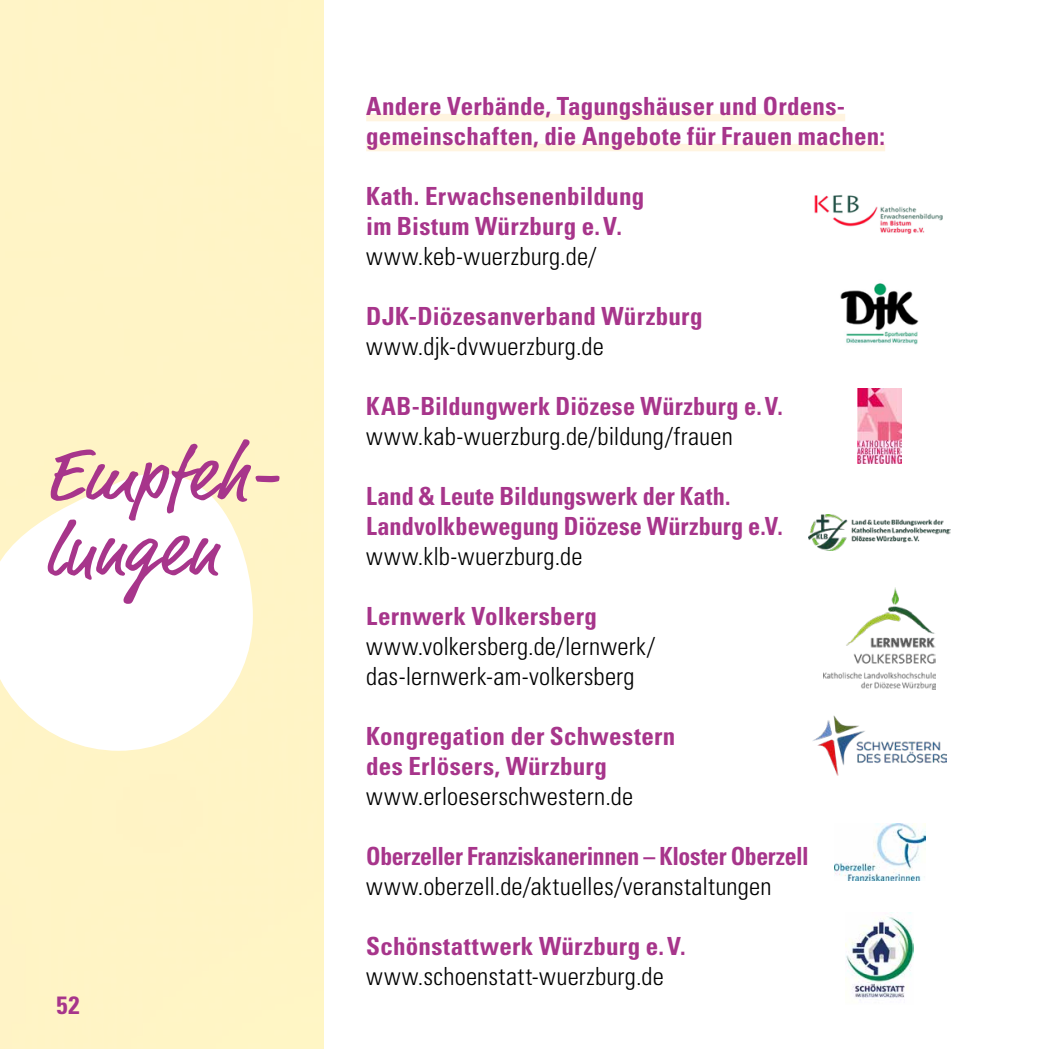
<style>
.page{position:relative;width:1049px;height:1049px;background:#fff}
.page>*{position:absolute;margin:0;border:0;box-sizing:border-box;transform-origin:0 0}
.t1{font:75px/75px "Market Pro";letter-spacing:.01em;color:#a7358b}
.t2{font:700 condensed 25px/30px "Univers LT Std";letter-spacing:.01em;color:#a7358b}
.t3{font:300 condensed 25px/30px "Univers LT Std";letter-spacing:.005em;color:#000}
.t4{font:700 condensed 25px "Univers LT Std";letter-spacing:-.015em;color:#a7358b;scale:.95 1}
</style>
<div class="page">
<svg style="left:0;top:442px;width:253px;height:309px"></svg>
<div style="left:366px;top:114px;width:479px;height:7px;background:#fff4e0"></div>
<div style="left:366px;top:144px;width:519px;height:7px;background:#fff4e0"></div>
<img style="left:814px;top:195px;width:129px;height:39px">
<img style="left:840px;top:283px;width:79px;height:62px">
<img style="left:834px;top:823px;width:91px;height:58px">
<img style="left:857px;top:388px;width:44px;height:75px">
<img style="left:812px;top:716px;width:134px;height:59px">
<img style="left:824px;top:588px;width:111px;height:102px">
<img style="left:846px;top:912px;width:67px;height:88px">
<img style="left:809px;top:515px;width:141px;height:35px">
<h1 class="t1" style="left:45px;top:441px;width:238px">Empfeh&shy;lungen</h1>
<p class="t2" style="left:56px;top:990px;width:25px">52</p>
<p class="t2" style="left:366px;top:91px;width:520px">Andere Verbände, Tagungshäuser und Ordens&shy;gemeinschaften, die Angebote für Frauen machen:</p>
<p class="t2" style="left:366px;top:181px;width:280px">Kath. Erwachsenenbildung im Bistum Würzburg e.V.</p>
<p class="t3" style="left:366px;top:241px;width:232px">www.keb-wuerzburg.de/</p>
<p class="t2" style="left:366px;top:301px;width:338px">DJK-Diözesanverband Würzburg</p>
<p class="t3" style="left:366px;top:331px;width:239px">www.djk-dvwuerzburg.de</p>
<p class="t2" style="left:366px;top:391px;width:418px">KAB-Bildungwerk Diözese Würzburg e.V.</p>
<p class="t3" style="left:366px;top:421px;width:368px">www.kab-wuerzburg.de/bildung/frauen</p>
<p class="t2" style="left:366px;top:481px;width:418px">Land &amp; Leute Bildungswerk der Kath.<br>Landvolkbewegung Diözese Würzburg e.V.</p>
<p class="t3" style="left:366px;top:541px;width:218px">www.klb-wuerzburg.de</p>
<p class="t2" style="left:366px;top:601px;width:232px">Lernwerk Volkersberg</p>
<p class="t3" style="left:366px;top:631px;width:290px">www.volkersberg.de/lernwerk/ das-lernwerk-am-volkersberg</p>
<p class="t2" style="left:366px;top:721px;width:311px">Kongregation der Schwestern des Erlösers, Würzburg</p>
<p class="t3" style="left:366px;top:781px;width:268px">www.erloeserschwestern.de</p>
<p class="t4" style="left:366px;top:841px;width:467px">Oberzeller Franziskanerinnen – Kloster Oberzell</p>
<p class="t3" style="left:366px;top:871px;width:407px">www.oberzell.de/aktuelles/veranstaltungen</p>
<p class="t2" style="left:366px;top:931px;width:321px">Schönstattwerk Würzburg e.V.</p>
<p class="t3" style="left:366px;top:961px;width:299px">www.schoenstatt-wuerzburg.de</p>
</div>
